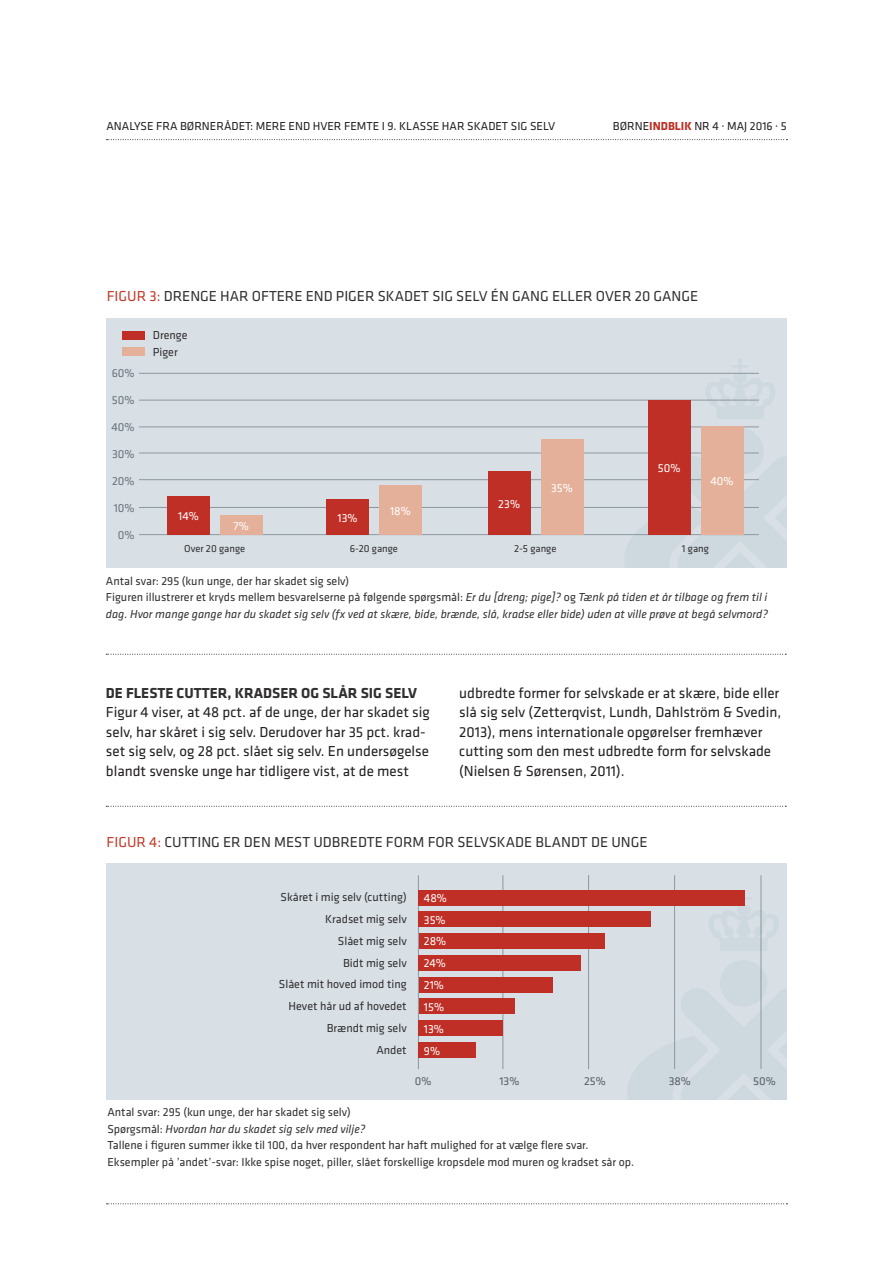
<style>
.page{position:relative;width:893px;height:1263px;background:#fff}
.page>*{position:absolute;margin:0;border:0;box-sizing:border-box;transform-origin:0 0}
.BR_Klavika_10_13{font:15px/19.5px "Klavika";color:#231f20}
.TABEL_RU{font:15px "Klavika";color:#312f30}
.MR_Klavika_Bold_10_1{font:700 15px "Klavika";color:#312f30}
.TABEL_BR{font:12px/16.5px "Klavika";color:#312f30}
.TABEL_BR-2{font:italic 12px/16.5px "Klavika";color:#312f30}
.t1{font:12px "Klavika";color:#231f20}
.TABEL_BR-3{font:12px "Klavika";color:#fff}
.t2{font:12px "Klavika";color:#697379}
.t3{font:11.7px "Klavika";color:#576065}
.TABEL_BR-4{font:10.5px "Klavika";color:#312f30}
.s1{font-weight:700;color:#bf2f26}
.s2{color:#c13a2b}
.s3{font-style:normal}
.s4{font-style:italic}
</style>
<div class="page">
<svg style="left:106px;top:139px;width:681px;height:1px"></svg>
<svg style="left:106px;top:1203px;width:681px;height:1px"></svg>
<svg style="left:106px;top:654px;width:680px;height:1px"></svg>
<svg style="left:106px;top:806px;width:680px;height:1px"></svg>
<div style="left:106px;top:318px;width:680px;height:249px;background:#d8e0e6"></div>
<img style="left:608px;top:372px;width:151px;height:164px">
<hr style="left:139px;top:453px;width:620px;height:1px;background:#8b98a0">
<hr style="left:139px;top:400px;width:620px;height:1px;background:#8b98a0">
<hr style="left:139px;top:373px;width:620px;height:1px;background:#8b98a0">
<hr style="left:139px;top:426px;width:620px;height:1px;background:#8b98a0">
<hr style="left:139px;top:479px;width:620px;height:1px;background:#8b98a0">
<hr style="left:139px;top:534px;width:620px;height:1px;background:#8b98a0">
<hr style="left:139px;top:507px;width:620px;height:1px;background:#8b98a0">
<div style="left:167px;top:496px;width:43px;height:39px;background:#bf2f26"></div>
<div style="left:326px;top:499px;width:43px;height:36px;background:#bf2f26"></div>
<div style="left:488px;top:471px;width:42px;height:64px;background:#bf2f26"></div>
<div style="left:648px;top:400px;width:42px;height:135px;background:#bf2f26"></div>
<div style="left:220px;top:516px;width:43px;height:19px;background:#e5b099"></div>
<div style="left:379px;top:485px;width:43px;height:50px;background:#e5b099"></div>
<div style="left:541px;top:439px;width:42px;height:96px;background:#e5b099"></div>
<div style="left:701px;top:426px;width:42px;height:109px;background:#e5b099"></div>
<div style="left:122px;top:347px;width:23px;height:9px;background:#e5b099"></div>
<div style="left:122px;top:331px;width:23px;height:8px;background:#bf2f26"></div>
<div style="left:106px;top:863px;width:681px;height:237px;background:#d8e0e6"></div>
<img style="left:674px;top:889px;width:88px;height:181px">
<hr style="left:418px;top:875px;width:1px;height:194px;background:#8b98a0">
<hr style="left:502px;top:875px;width:1px;height:194px;background:#8b98a0">
<hr style="left:588px;top:875px;width:1px;height:194px;background:#8b98a0">
<hr style="left:761px;top:875px;width:1px;height:194px;background:#8b98a0">
<hr style="left:674px;top:875px;width:1px;height:194px;background:#8b98a0">
<div style="left:419px;top:1020px;width:84px;height:16px;background:#bf2f26"></div>
<div style="left:419px;top:998px;width:95px;height:16px;background:#bf2f26"></div>
<div style="left:419px;top:977px;width:134px;height:15px;background:#bf2f26"></div>
<div style="left:419px;top:955px;width:162px;height:15px;background:#bf2f26"></div>
<div style="left:419px;top:933px;width:186px;height:16px;background:#bf2f26"></div>
<div style="left:419px;top:911px;width:232px;height:16px;background:#bf2f26"></div>
<div style="left:419px;top:890px;width:326px;height:16px;background:#bf2f26"></div>
<div style="left:419px;top:1042px;width:57px;height:16px;background:#bf2f26"></div>
<p class="t1" style="left:106px;top:119px;width:450px">ANALYSE FRA BØRNERÅDET: MERE END HVER FEMTE I 9. KLASSE HAR SKADET SIG SELV</p>
<p class="t1" style="left:613px;top:119px;width:175px">BØRNE<span class="s1">INDBLIK</span> NR 4 · MAJ 2016 · 5</p>
<p class="TABEL_RU" style="left:107px;top:288px;width:593px"><span class="s2">FIGUR 3:</span> DRENGE HAR OFTERE END PIGER SKADET SIG SELV ÉN GANG ELLER OVER 20 GANGE</p>
<p class="t2" style="left:112px;top:367px;width:24px">60%</p>
<p class="t2" style="left:112px;top:394px;width:24px">50%</p>
<p class="t2" style="left:111px;top:421px;width:25px">40%</p>
<p class="t2" style="left:112px;top:448px;width:24px">30%</p>
<p class="t2" style="left:112px;top:475px;width:24px">20%</p>
<p class="t2" style="left:114px;top:502px;width:22px">10%</p>
<p class="t2" style="left:118px;top:529px;width:18px">0%</p>
<p class="TABEL_BR" style="left:153px;top:327px;width:36px">Drenge</p>
<p class="TABEL_BR" style="left:153px;top:344px;width:26px">Piger</p>
<p class="TABEL_BR-3" style="left:178px;top:510px;width:22px">14%</p>
<p class="TABEL_BR-3" style="left:338px;top:511px;width:22px">13%</p>
<p class="TABEL_BR-3" style="left:234px;top:519px;width:17px">7%</p>
<p class="TABEL_BR-3" style="left:390px;top:504px;width:22px">18%</p>
<p class="TABEL_BR-3" style="left:498px;top:497px;width:23px">23%</p>
<p class="TABEL_BR-3" style="left:551px;top:481px;width:23px">35%</p>
<p class="TABEL_BR-3" style="left:658px;top:462px;width:24px">50%</p>
<p class="TABEL_BR-3" style="left:710px;top:475px;width:25px">40%</p>
<p class="TABEL_BR-4" style="left:184px;top:542px;width:63px">Over 20 gange</p>
<p class="TABEL_BR-4" style="left:350px;top:542px;width:50px">6-20 gange</p>
<p class="TABEL_BR-4" style="left:514px;top:542px;width:44px">2-5 gange</p>
<p class="TABEL_BR-4" style="left:682px;top:542px;width:28px">1 gang</p>
<p class="TABEL_BR-2" style="left:106px;top:573px;width:664px"><span class="s3">Antal svar: 295 (kun unge, der har skadet sig selv)<br>Figuren illustrerer et kryds mellem besvarelserne på følgende spørgsmål:</span> Er du [dreng; pige]? <span class="s3">og</span> Tænk på tiden et år tilbage og frem til i dag. Hvor mange gange har du skadet sig selv (fx ved at skære, bide, brænde, slå, kradse eller bide) uden at ville prøve at begå selvmord?</p>
<p class="MR_Klavika_Bold_10_1" style="left:106px;top:684px;width:312px">DE FLESTE CUTTER, KRADSER OG SLÅR SIG SELV</p>
<p class="BR_Klavika_10_13" style="left:106px;top:703px;width:325px">Figur 4 viser, at 48 pct. af de unge, der har skadet sig selv, har skåret i sig selv. Derudover har 35 pct. krad&shy;set sig selv, og 28 pct. slået sig selv. En undersøgelse blandt svenske unge har tidligere vist, at de mest</p>
<p class="BR_Klavika_10_13" style="left:459px;top:683px;width:323px">udbredte former for selvskade er at skære, bide eller slå sig selv (Zetterqvist, Lundh, Dahlström &amp; Svedin, 2013), mens internationale opgørelser fremhæver cutting som den mest udbredte form for selvskade (Nielsen &amp; Sørensen, 2011).</p>
<p class="TABEL_RU" style="left:107px;top:833px;width:542px"><span class="s2">FIGUR 4:</span> CUTTING ER DEN MEST UDBREDTE FORM FOR SELVSKADE BLANDT DE UNGE</p>
<p class="TABEL_BR" style="left:281px;top:889px;width:128px">Skåret i mig selv (cutting)</p>
<p class="TABEL_BR" style="left:325px;top:911px;width:83px">Kradset mig selv</p>
<p class="TABEL_BR" style="left:338px;top:933px;width:70px">Slået mig selv</p>
<p class="TABEL_BR" style="left:343px;top:955px;width:65px">Bidt mig selv</p>
<p class="TABEL_BR" style="left:279px;top:976px;width:129px">Slået mit hoved imod ting</p>
<p class="TABEL_BR" style="left:289px;top:998px;width:120px">Hevet hår ud af hovedet</p>
<p class="TABEL_BR" style="left:327px;top:1020px;width:82px">Brændt mig selv</p>
<p class="TABEL_BR" style="left:376px;top:1042px;width:32px">Andet</p>
<p class="TABEL_BR-3" style="left:424px;top:892px;width:25px">48%</p>
<p class="TABEL_BR-3" style="left:424px;top:913px;width:23px">35%</p>
<p class="TABEL_BR-3" style="left:424px;top:935px;width:24px">28%</p>
<p class="TABEL_BR-3" style="left:424px;top:957px;width:23px">24%</p>
<p class="TABEL_BR-3" style="left:424px;top:978px;width:22px">21%</p>
<p class="TABEL_BR-3" style="left:424px;top:1000px;width:22px">15%</p>
<p class="TABEL_BR-3" style="left:424px;top:1022px;width:22px">13%</p>
<p class="TABEL_BR-3" style="left:424px;top:1044px;width:18px">9%</p>
<p class="t3" style="left:415px;top:1074px;width:18px">0%</p>
<p class="t3" style="left:499px;top:1074px;width:22px">13%</p>
<p class="t3" style="left:584px;top:1074px;width:23px">25%</p>
<p class="t3" style="left:669px;top:1074px;width:24px">38%</p>
<p class="t3" style="left:753px;top:1074px;width:24px">50%</p>
<p class="TABEL_BR" style="left:107px;top:1104px;width:260px">Antal svar: 295 (kun unge, der har skadet sig selv)<br>Spørgsmål: <span class="s4">Hvordan har du skadet sig selv med vilje?</span></p>
<p class="TABEL_BR" style="left:107px;top:1137px;width:482px">Tallene i figuren summer ikke til 100, da hver respondent har haft mulighed for at vælge flere svar.</p>
<p class="TABEL_BR" style="left:107px;top:1154px;width:528px">Eksempler på ’andet’-svar: Ikke spise noget, piller, slået forskellige kropsdele mod muren og kradset sår op.</p>
</div>
